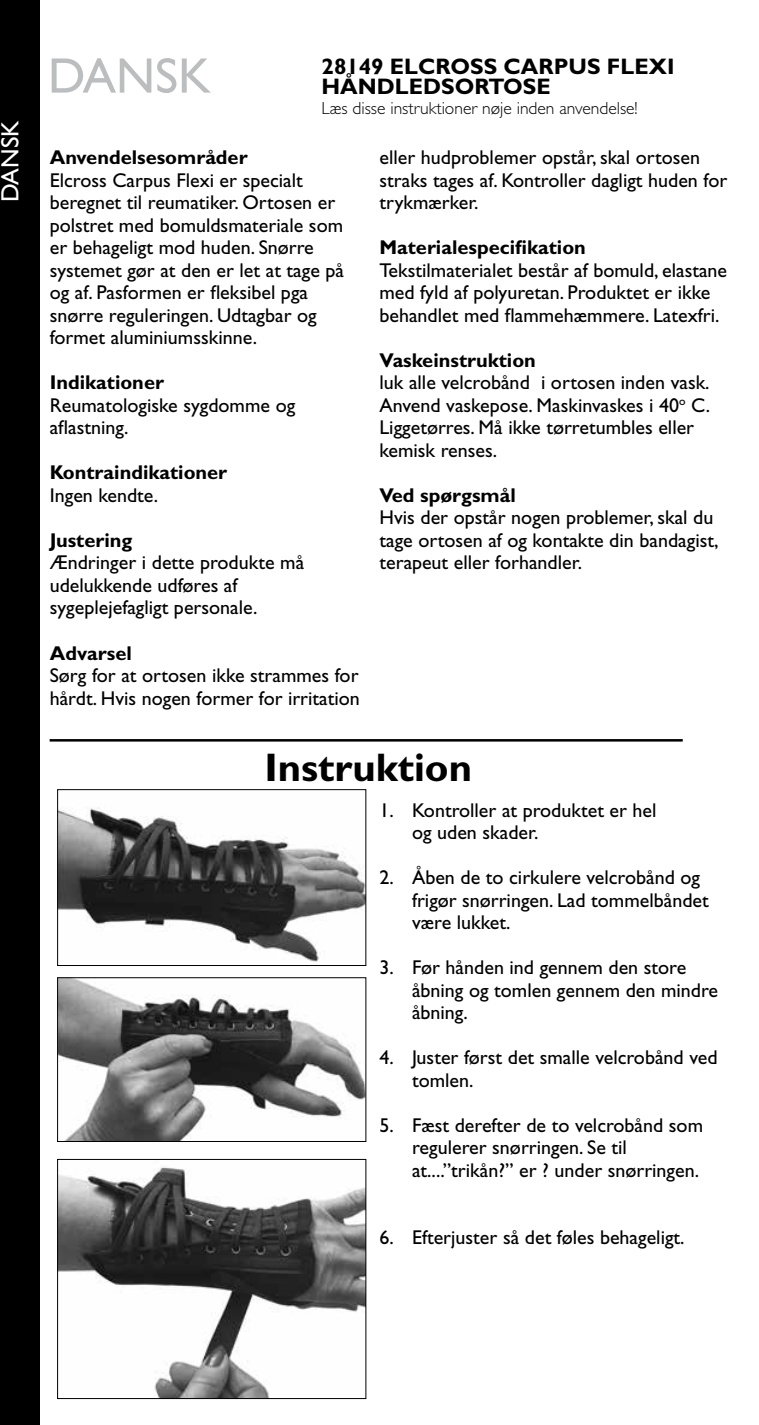
<style>
.page{position:relative;width:759px;height:1425px;background:#fff}
.page>*{position:absolute;margin:0;border:0;box-sizing:border-box;transform-origin:0 0}
.t1{font:50px "Gill Sans Std";color:#bbbdbe}
.t2{font:700 40px "Gill Sans Std";color:#000}
.t3{font:25px "Gill Sans Std";color:#fff}
.t4{font:700 22.5px/20px "Gill Sans Std";color:#000}
.t5{font:20px/22.5px "Gill Sans Std";color:#000}
.t6{font:700 20px "Gill Sans Std";color:#000}
.t7{font:300 17.5px "Gill Sans Std";color:#000}
</style>
<div class="page">
<div style="left:0;top:0;width:39px;height:1424px;background:#000"></div>
<hr style="left:50px;top:739px;width:632px;height:2px;background:#000">
<img style="left:59px;top:807px;width:305px;height:155px">
<div style="left:57px;top:789px;width:309px;height:176px;border:1px solid #000"></div>
<img style="left:59px;top:979px;width:305px;height:160px">
<div style="left:57px;top:977px;width:309px;height:164px;border:1px solid #000"></div>
<img style="left:59px;top:1167px;width:305px;height:229px">
<div style="left:57px;top:1159px;width:309px;height:239px;border:1px solid #000"></div>
<p class="t3" style="left:-4px;top:202px;width:83px;rotate:-90deg">DANSK</p>
<h1 class="t1" style="left:48px;top:47px;width:164px">DANSK</h1>
<p class="t4" style="left:321px;top:56px;width:354px">28149 ELCROSS CARPUS FLEXI<br>HÅNDLEDSORTOSE</p>
<p class="t7" style="left:321px;top:98px;width:317px">Læs disse instruktioner nøje inden anvendelse!</p>
<p class="t6" style="left:50px;top:146px;width:199px">Anvendelsesområder</p>
<p class="t5" style="left:50px;top:169px;width:295px">Elcross Carpus Flexi er specialt beregnet til reumatiker. Ortosen er polstret med bomuldsmateriale som er behageligt mod huden. Snørre systemet gør at den er let at tage på og af. Pasformen er fleksibel pga snørre reguleringen. Udtagbar og formet aluminiumsskinne.</p>
<p class="t6" style="left:50px;top:371px;width:116px">Indikationer</p>
<p class="t5" style="left:50px;top:394px;width:247px">Reumatologiske sygdomme og aflastning.</p>
<p class="t6" style="left:50px;top:461px;width:179px">Kontraindikationer</p>
<p class="t5" style="left:50px;top:484px;width:110px">Ingen kendte.</p>
<p class="t6" style="left:50px;top:528px;width:84px">Justering</p>
<p class="t5" style="left:50px;top:551px;width:256px">Ændringer i dette produkte må udelukkende udføres af sygeplejefagligt personale.</p>
<p class="t6" style="left:50px;top:641px;width:84px">Advarsel</p>
<p class="t5" style="left:50px;top:664px;width:311px">Sørg for at ortosen ikke strammes for hårdt. Hvis nogen former for irritation</p>
<p class="t5" style="left:379px;top:146px;width:349px">eller hudproblemer opstår, skal ortosen straks tages af. Kontroller dagligt huden for trykmærker.</p>
<p class="t6" style="left:379px;top:236px;width:208px">Materialespecifikation</p>
<p class="t5" style="left:379px;top:259px;width:349px">Tekstilmaterialet består af bomuld, elastane med fyld af polyuretan. Produktet er ikke behandlet med flammehæmmere. Latexfri.</p>
<p class="t6" style="left:379px;top:348px;width:158px">Vaskeinstruktion</p>
<p class="t5" style="left:379px;top:371px;width:332px">luk alle velcrobånd i ortosen inden vask.<br>Anvend vaskepose. Maskinvaskes i 40<sup>o</sup> C.<br>Liggetørres. Må ikke tørretumbles eller kemisk renses.</p>
<p class="t6" style="left:379px;top:483px;width:138px">Ved spørgsmål</p>
<p class="t5" style="left:379px;top:506px;width:340px">Hvis der opstår nogen problemer, skal du tage ortosen af og kontakte din bandagist, terapeut eller forhandler.</p>
<h2 class="t2" style="left:264px;top:743px;width:209px">Instruktion</h2>
<p class="t5" style="left:412px;top:798px;width:246px;text-indent:-32px">1. Kontroller at produktet er hel og uden skader.</p>
<p class="t5" style="left:412px;top:866px;width:298px;text-indent:-32px">2. Åben de to cirkulere velcrobånd og frigør snørringen. Lad tommelbåndet være lukket.</p>
<p class="t5" style="left:412px;top:956px;width:307px;text-indent:-32px">3. Før hånden ind gennem den store åbning og tomlen gennem den mindre åbning.</p>
<p class="t5" style="left:412px;top:1046px;width:307px;text-indent:-32px">4. Juster først det smalle velcrobånd ved tomlen.</p>
<p class="t5" style="left:412px;top:1113px;width:292px;text-indent:-32px">5. Fæst derefter de to velcrobånd som regulerer snørringen. Se til at....”trikån?” er ? under snørringen.</p>
<p class="t5" style="left:379px;top:1226px;width:306px">6. Efterjuster så det føles behageligt.</p>
</div>
